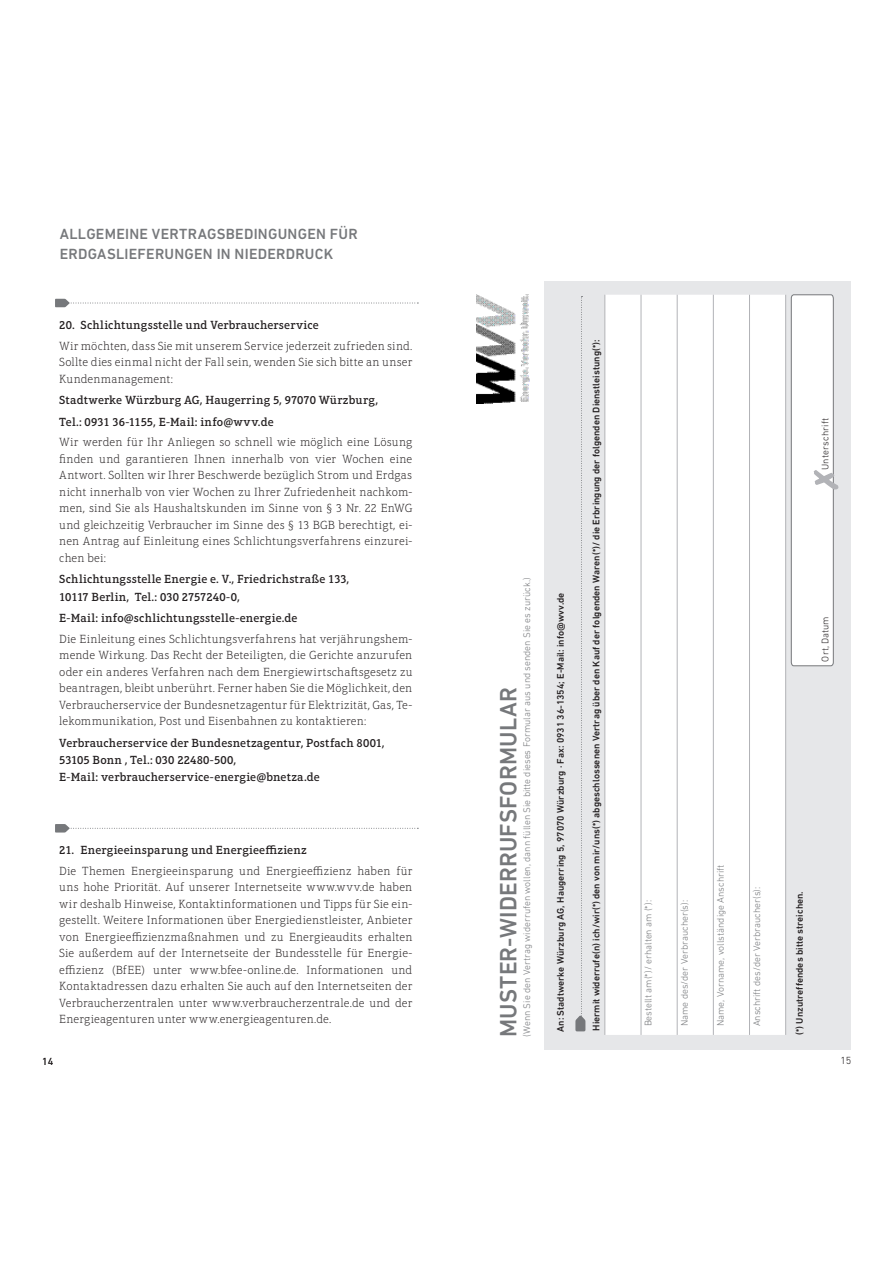
<style>
.page{position:relative;width:893px;height:1263px;background:#fff}
.page>*{position:absolute;margin:0;border:0;box-sizing:border-box;transform-origin:0 0}
.t1{font:500 24px "DIN Next LT Pro";letter-spacing:.005em;color:#76787b}
.t2{font:500 15px/19.5px "DIN Next LT Pro";letter-spacing:.015em;color:#76787b}
.t3{font:100 12px/16.5px "Aptifer Slab LT Pro";letter-spacing:.01em;color:#231f20;text-align:justify}
.t4{font:500 12px/17.2px "Aptifer Slab LT Pro";letter-spacing:.01em;color:#231f20}
.t5{font:300 10.5px "DIN Next LT Pro";color:#231f20}
.t6{font:500 9.75px "DIN Next LT Pro";color:#231f20}
.t7{font:300 9.75px "DIN Next LT Pro";color:#76787b}
.t8{font:300 9.75px "DIN Next LT Pro";letter-spacing:.02em;color:#231f20}
</style>
<div class="page">
<svg style="left:55px;top:299px;width:363px;height:8px"></svg>
<svg style="left:55px;top:824px;width:363px;height:9px"></svg>
<div style="left:544px;top:281px;width:306px;height:769px;background:#e6e7e9"></div>
<svg style="left:575px;top:296px;width:11px;height:736px"></svg>
<div style="left:606px;top:295px;width:179px;height:740px;background:#fff"></div>
<hr style="left:604px;top:295px;width:1px;height:740px;background:#b2b3b7">
<hr style="left:640px;top:295px;width:1px;height:740px;background:#b2b3b7">
<hr style="left:677px;top:295px;width:1px;height:740px;background:#b2b3b7">
<hr style="left:713px;top:295px;width:1px;height:740px;background:#b2b3b7">
<hr style="left:749px;top:295px;width:1px;height:740px;background:#b2b3b7">
<hr style="left:785px;top:295px;width:1px;height:740px;background:#b2b3b7">
<svg style="left:790px;top:294px;width:49px;height:372px;background:#f4f5f5"></svg>
<img style="left:476px;top:295px;width:53px;height:108px">
<p class="t2" style="left:60px;top:224px;width:299px">ALLGEMEINE VERTRAGSBEDINGUNGEN FÜR<br>ERDGASLIEFERUNGEN IN NIEDERDRUCK</p>
<p class="t4" style="left:59px;top:316px;width:261px">20. Schlichtungsstelle und Verbraucherservice</p>
<p class="t3" style="left:59px;top:337px;width:354px">Wir möchten, dass Sie mit unserem Service jederzeit zufrieden sind.<br>Sollte dies einmal nicht der Fall sein, wenden Sie sich bitte an unser Kundenmanagement:</p>
<p class="t4" style="left:59px;top:389px;width:320px;line-height:21.5px">Stadtwerke Würzburg AG, Haugerring 5, 97070 Würzburg,<br>Tel.: 0931 36-1155, E-Mail: info@wvv.de</p>
<p class="t3" style="left:59px;top:434px;width:354px">Wir werden für Ihr Anliegen so schnell wie möglich eine Lösung finden und garantieren Ihnen innerhalb von vier Wochen eine Antwort. Sollten wir Ihrer Beschwerde bezüglich Strom und Erdgas nicht innerhalb von vier Wochen zu Ihrer Zufriedenheit nachkom&shy;men, sind Sie als Haushaltskunden im Sinne von § 3 Nr. 22 EnWG und gleichzeitig Verbraucher im Sinne des § 13 BGB berechtigt, ei&shy;nen Antrag auf Einleitung eines Schlichtungsverfahrens einzurei&shy;chen bei:</p>
<p class="t4" style="left:59px;top:571px;width:291px">Schlichtungsstelle Energie e. V., Friedrichstraße 133,<br>10117 Berlin, Tel.: 030 2757240-0,</p>
<p class="t4" style="left:59px;top:609px;width:240px">E-Mail: info@schlichtungsstelle-energie.de</p>
<p class="t3" style="left:59px;top:631px;width:354px">Die Einleitung eines Schlichtungsverfahrens hat verjährungshem&shy;mende Wirkung. Das Recht der Beteiligten, die Gerichte anzurufen oder ein anderes Verfahren nach dem Energiewirtschaftsgesetz zu beantragen, bleibt unberührt. Ferner haben Sie die Möglichkeit, den Verbraucherservice der Bundesnetzagentur für Elektrizität, Gas, Te&shy;lekommunikation, Post und Eisenbahnen zu kontaktieren:</p>
<p class="t4" style="left:59px;top:734px;width:327px">Verbraucherservice der Bundesnetzagentur, Postfach 8001,<br>53105 Bonn , Tel.: 030 22480-500,<br>E-Mail: verbraucherservice-energie@bnetza.de</p>
<p class="t4" style="left:59px;top:841px;width:249px">21. Energieeinsparung und Energieeffizienz</p>
<p class="t3" style="left:59px;top:863px;width:354px">Die Themen Energieeinsparung und Energieeffizienz haben für uns hohe Priorität. Auf unserer Internetseite www.wvv.de haben wir deshalb Hinweise, Kontaktinformationen und Tipps für Sie ein&shy;gestellt. Weitere Informationen über Energiedienstleister, Anbieter von Energieeffizienzmaßnahmen und zu Energieaudits erhalten Sie außerdem auf der Internetseite der Bundesstelle für Energie&shy;effizienz (BfEE) unter www.bfee-online.de. Informationen und Kontaktadressen dazu erhalten Sie auch auf den Internetseiten der Verbraucherzentralen unter www.verbraucherzentrale.de und der Energieagenturen unter www.energieagenturen.de.</p>
<p class="t7" style="left:521px;top:1037px;width:461px;rotate:-90deg">(Wenn Sie den Vertrag widerrufen wollen, dann füllen Sie bitte dieses Formular aus und senden Sie es zurück.)</p>
<h1 class="t1" style="left:494px;top:1037px;width:351px;rotate:-90deg">MUSTER-WIDERRUFSFORMULAR</h1>
<p class="t6" style="left:555px;top:1032px;width:441px;rotate:-90deg">An: Stadtwerke Würzburg AG, Haugerring 5, 97070 Würzburg · Fax: 0931 36-1354; E-Mail: info@wvv.de</p>
<p class="t6" style="left:590px;top:1031px;width:692px;rotate:-90deg">Hiermit widerrufe(n) ich/wir(*) den von mir/uns(*) abgeschlossenen Vertrag über den Kauf der folgenden Waren(*)/ die Erbringung der folgenden Dienstleistung(*):</p>
<p class="t8" style="left:819px;top:470px;width:54px;rotate:-90deg">Unterschrift</p>
<p class="t8" style="left:819px;top:662px;width:47px;rotate:-90deg">Ort,Datum</p>
<p class="t7" style="left:642px;top:1026px;width:128px;rotate:-90deg">Bestellt am(*)/ erhalten am (*):</p>
<p class="t7" style="left:678px;top:1026px;width:128px;rotate:-90deg">Name des/der Verbraucher(s):</p>
<p class="t7" style="left:715px;top:1026px;width:163px;rotate:-90deg">Name, Vorname, vollständige Anschrift</p>
<p class="t7" style="left:751px;top:1026px;width:141px;rotate:-90deg">Anschrift des/der Verbraucher(s):</p>
<p class="t6" style="left:794px;top:1035px;width:145px;rotate:-90deg">(*) Unzutreffendes bitte streichen.</p>
<p class="t5" style="left:42px;top:1055px;width:13px">14</p>
<p class="t5" style="left:840px;top:1054px;width:13px">15</p>
</div>
